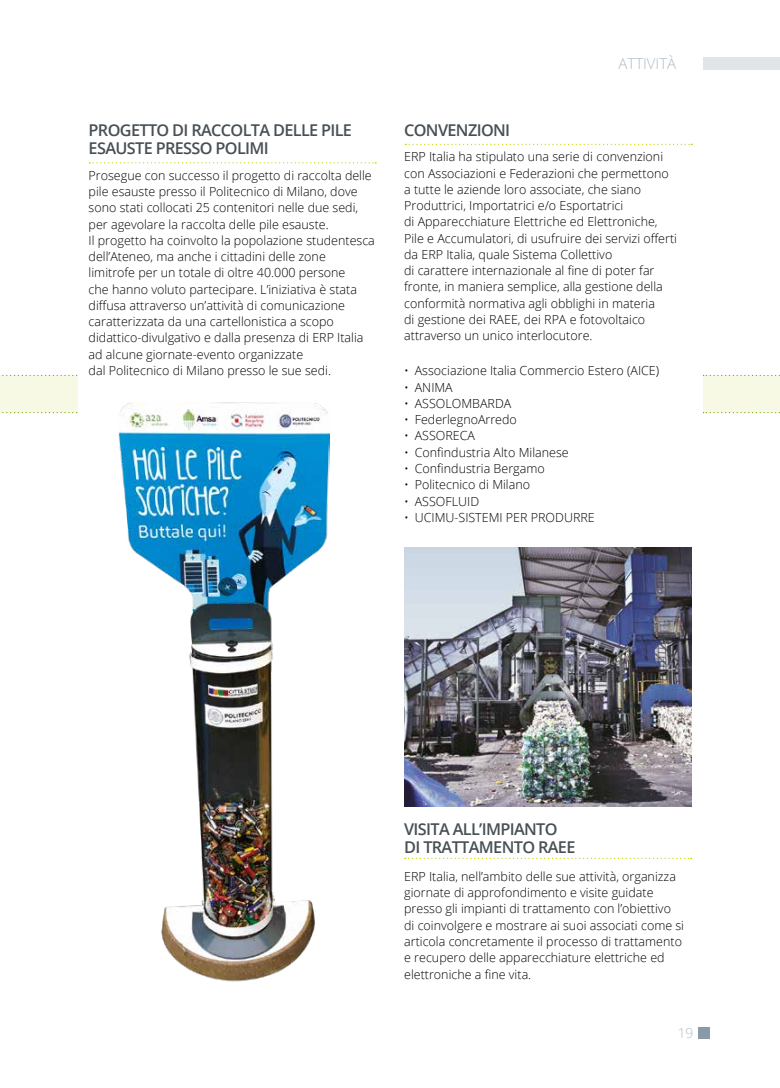
<style>
.page{position:relative;width:780px;height:1088px;background:#fff}
.page>*{position:absolute;margin:0;border:0;box-sizing:border-box;transform-origin:0 0}
.t1{font:600 16.25px/17.5px "Open Sans";letter-spacing:-.04em;color:#465055}
.t2{font:300 15px "Open Sans";color:#b0bcc5}
.t3{font:300 13.75px "Open Sans";color:#b0bcc5}
.t4{font:300 12.5px/16.2px "Open Sans";color:#000}
</style>
<div class="page">
<div style="left:690px;top:57px;width:90px;height:13px;background:#e1e5e8"></div>
<div style="left:698px;top:1028px;width:11px;height:11px;background:#8a9ba7"></div>
<div style="left:0;top:376px;width:780px;height:37px;background:#f8f9e4"></div>
<svg style="left:702px;top:412px;width:78px;height:1px"></svg>
<svg style="left:703px;top:375px;width:77px;height:1px"></svg>
<svg style="left:0;top:375px;width:78px;height:1px"></svg>
<svg style="left:2px;top:412px;width:76px;height:1px"></svg>
<div style="left:78px;top:18px;width:624px;height:521px;background:#fff"></div>
<img style="left:118px;top:403px;width:211px;height:579px">
<img style="left:404px;top:547px;width:287px;height:260px">
<svg style="left:405px;top:858px;width:286px;height:1px"></svg>
<svg style="left:405px;top:144px;width:287px;height:1px"></svg>
<svg style="left:89px;top:162px;width:287px;height:1px"></svg>
<h1 class="t1" style="left:89px;top:121px;width:265px">PROGETTO DI RACCOLTA DELLE PILE<br>ESAUSTE PRESSO POLIMI</h1>
<p class="t4" style="left:89px;top:167px;width:288px">Prosegue con successo il progetto di raccolta delle pile esauste presso il Politecnico di Milano, dove sono stati collocati 25 contenitori nelle due sedi, per agevolare la raccolta delle pile esauste.<br>Il progetto ha coinvolto la popolazione studentesca dell’Ateneo, ma anche i cittadini delle zone limitrofe per un totale di oltre 40.000 persone<br>che hanno voluto partecipare. L’iniziativa è stata diffusa attraverso un’attività di comunicazione caratterizzata da una cartellonistica a scopo didattico-divulgativo e dalla presenza di ERP Italia ad alcune giornate-evento organizzate<br>dal Politecnico di Milano presso le sue sedi.</p>
<h1 class="t1" style="left:404px;top:121px;width:107px">CONVENZIONI</h1>
<p class="t2" style="left:618px;top:53px;width:59px">ATTIVITÀ</p>
<p class="t4" style="left:404px;top:148px;width:274px">ERP Italia ha stipulato una serie di convenzioni con Associazioni e Federazioni che permettono a tutte le aziende loro associate, che siano Produttrici, Importatrici e/o Esportatrici<br>di Apparecchiature Elettriche ed Elettroniche, Pile e Accumulatori, di usufruire dei servizi offerti da ERP Italia, quale Sistema Collettivo<br>di carattere internazionale al fine di poter far fronte, in maniera semplice, alla gestione della conformità normativa agli obblighi in materia<br>di gestione dei RAEE, dei RPA e fotovoltaico attraverso un unico interlocutore.</p>
<p class="t4" style="left:404px;top:362px;width:256px">• Associazione Italia Commercio Estero (AICE)</p>
<p class="t4" style="left:404px;top:379px;width:50px">• ANIMA</p>
<p class="t4" style="left:404px;top:395px;width:109px">• ASSOLOMBARDA</p>
<p class="t4" style="left:404px;top:411px;width:114px">• FederlegnoArredo</p>
<p class="t4" style="left:404px;top:427px;width:72px">• ASSORECA</p>
<p class="t4" style="left:404px;top:444px;width:166px">• Confindustria Alto Milanese</p>
<p class="t4" style="left:404px;top:460px;width:142px">• Confindustria Bergamo</p>
<p class="t4" style="left:404px;top:476px;width:127px">• Politecnico di Milano</p>
<p class="t4" style="left:404px;top:492px;width:76px">• ASSOFLUID</p>
<p class="t4" style="left:404px;top:509px;width:192px">• UCIMU-SISTEMI PER PRODURRE</p>
<h1 class="t1" style="left:404px;top:820px;width:173px">VISITA ALL’IMPIANTO<br>DI TRATTAMENTO RAEE</h1>
<p class="t4" style="left:404px;top:868px;width:281px">ERP Italia, nell’ambito delle sue attività, organizza giornate di approfondimento e visite guidate presso gli impianti di trattamento con l’obiettivo di coinvolgere e mostrare ai suoi associati come si articola concretamente il processo di trattamento e recupero delle apparecchiature elettriche ed elettroniche a fine vita.</p>
<p class="t3" style="left:677px;top:1024px;width:17px">19</p>
</div>
